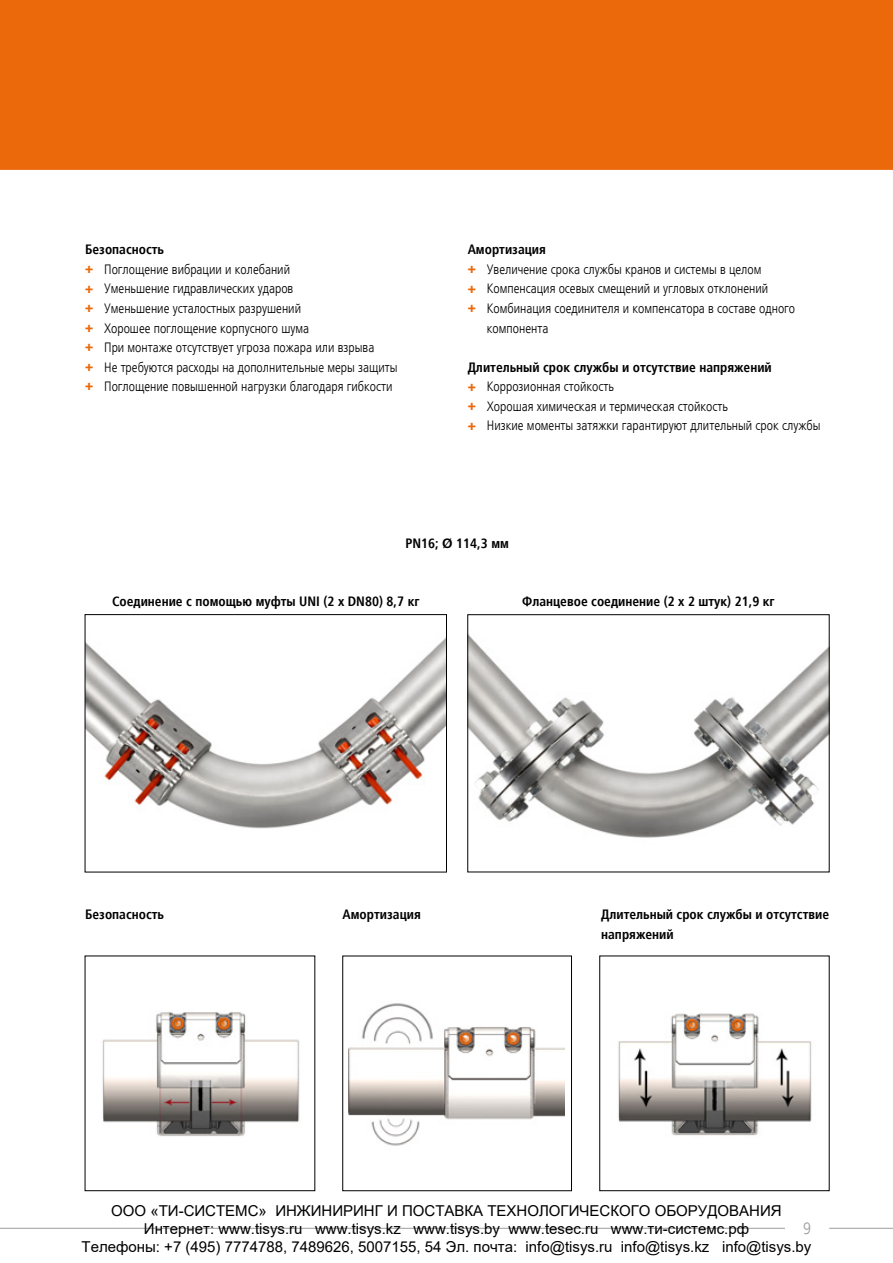
<style>
.page{position:relative;width:893px;height:1263px;background:#fff}
.page>*{position:absolute;margin:0;border:0;box-sizing:border-box;transform-origin:0 0}
.t1{font:300 condensed 16.5px "Frutiger LTCYR";color:#9c9e9f}
.t2{font:15px/18px "Arial";color:#000;text-align:center}
.t3{font:300 condensed 13.5px/19.5px "Frutiger LTCYR";color:#000}
.t4{font:700 condensed 13.5px/19.5px "Frutiger LTCYR";color:#000}
.s1{font-weight:700}
.s2{font-weight:900;color:#eb690b}
.s3{font-family:"Frutiger";font-stretch:normal}
</style>
<div class="page">
<hr style="left:0;top:1228px;width:893px;height:1px;background:#9c9e9f">
<div style="left:785px;top:1206px;width:44px;height:44px;background:#fff;border-radius:50%"></div>
<div style="left:0;top:0;width:893px;height:170px;background:#eb690b"></div>
<img style="left:87px;top:638px;width:358px;height:191px">
<div style="left:85px;top:614px;width:362px;height:258px;border:1px solid #000"></div>
<img style="left:469px;top:635px;width:359px;height:203px">
<div style="left:467px;top:614px;width:363px;height:258px;border:1px solid #000"></div>
<img style="left:102px;top:1012px;width:198px;height:125px">
<img style="left:618px;top:1013px;width:194px;height:123px">
<img style="left:349px;top:1003px;width:215px;height:143px">
<p class="t3" style="left:85px;top:240px;width:314px"><span class="s1">Безопасность<br></span><span class="s2">+</span> Поглощение вибрации и колебаний<br><span class="s2">+</span> Уменьшение гидравлических ударов<br><span class="s2">+</span> Уменьшение усталостных разрушений<br><span class="s2">+</span> Хорошее поглощение корпусного шума<br><span class="s2">+</span> При монтаже отсутствует угроза пожара или взрыва<br><span class="s2">+</span> Не требуются расходы на дополнительные меры защиты <span class="s2">+</span> Поглощение повышенной нагрузки благодаря гибкости</p>
<p class="t4" style="left:468px;top:240px;width:80px">Амортизация</p>
<p class="t3" style="left:468px;top:260px;width:295px"><span class="s2">++</span> Увеличение срока службы кранов и системы в целом</p>
<p class="t3" style="left:468px;top:279px;width:302px"><span class="s2">++</span> Компенсация осевых смещений и угловых отклонений</p>
<p class="t3" style="left:468px;top:299px;width:329px"><span class="s2">++</span> Комбинация соединителя и компенсатора в составе одного</p>
<p class="t3" style="left:487px;top:319px;width:63px">компонента</p>
<p class="t3" style="left:468px;top:358px;width:354px"><span class="s1">Длительный срок службы и отсутствие напряжений<br></span><span class="s2">++</span> Коррозионная стойкость<br><span class="s2">++</span> Хорошая химическая и термическая стойкость<br><span class="s2">++</span> Низкие моменты затяжки гарантируют длительный срок службы</p>
<p class="t4" style="left:405px;top:534px;width:105px">PN16; <span class="s3">Ø</span> 114,3 мм</p>
<p class="t4" style="left:112px;top:592px;width:309px">Соединение с помощью муфты UNI (2 x DN80) 8,7 кг</p>
<p class="t4" style="left:522px;top:592px;width:254px">Фланцевое соединение (2 x 2 штук) 21,9 кг</p>
<p class="t4" style="left:85px;top:905px;width:81px">Безопасность</p>
<p class="t4" style="left:343px;top:905px;width:80px">Амортизация</p>
<p class="t4" style="left:601px;top:905px;width:229px">Длительный срок службы и отсутствие напряжений</p>
<p class="t2" style="left:82px;top:1202px;width:731px">ООО «ТИ-СИСТЕМС» ИНЖИНИРИНГ И ПОСТАВКА ТЕХНОЛОГИЧЕСКОГО ОБОРУДОВАНИЯ<br>Интернет: www.tisys.ru www.tisys.kz www.tisys.by www.tesec.ru www.ти-системс.рф<br>Телефоны: +7 (495) 7774788, 7489626, 5007155, 54 Эл. почта: info@tisys.ru info@tisys.kz info@tisys.by</p>
<p class="t1" style="left:803px;top:1219px;width:9px">9</p>
</div>
